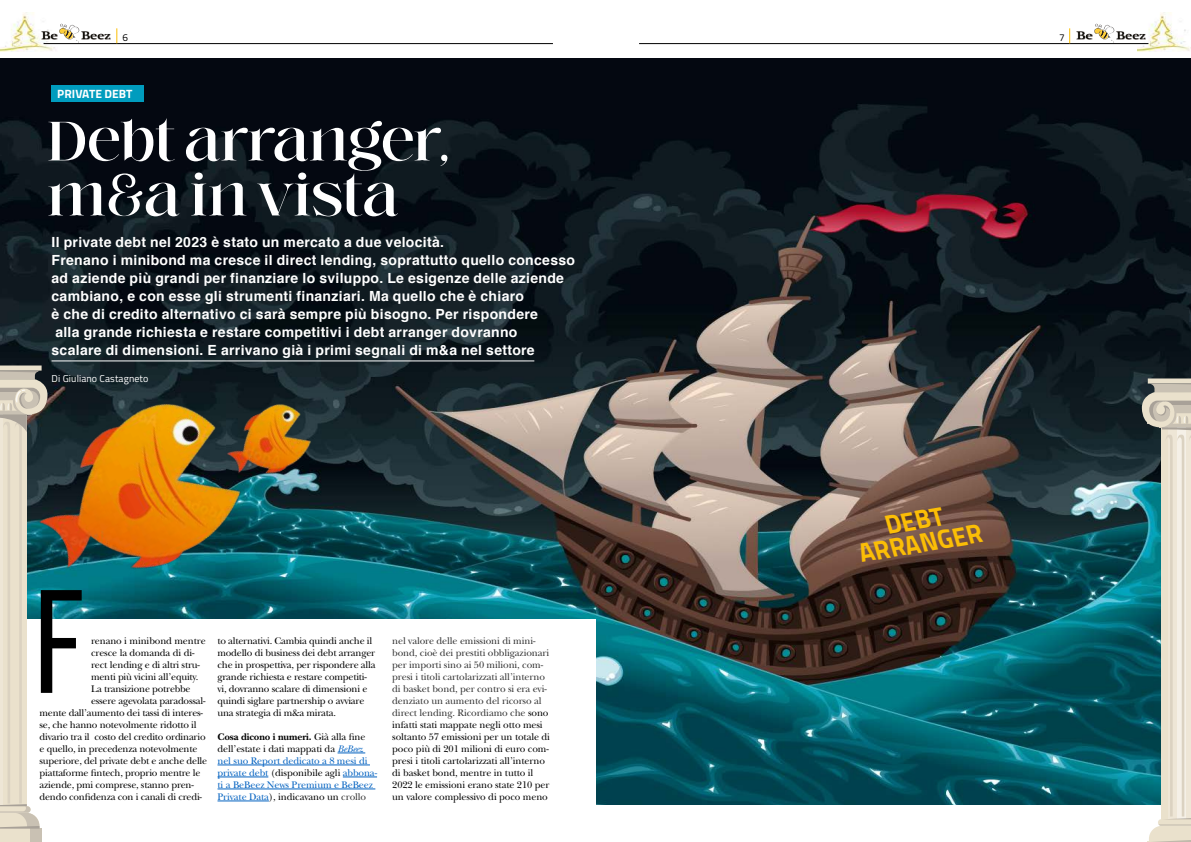
<style>
.page{position:relative;width:1191px;height:842px;background:#fff}
.page>*{position:absolute;margin:0;border:0;box-sizing:border-box;transform-origin:0 0}
.t1{font:146.8px "Bebas Neue";color:#000}
.t2{font:55px/55px "Voire Display";letter-spacing:-.01em;color:#fff}
.t3{font:700 27px "Titillium";color:#fbbe06;scale:.94 1}
.t4{font:700 14px/18px "Helvetica";letter-spacing:.02em;color:#fff}
.t5{font:700 12px "Titillium";letter-spacing:.005em;color:#fff}
.t6{font:10px/12px "New Baskerville Std";letter-spacing:-.02em;color:#000}
.t7{font:10px/12px "New Baskerville Std";letter-spacing:-.01em;color:#0563c1}
.t8{font:10px "Titillium";letter-spacing:.01em;color:#fff}
.t9{font:10px "Titillium";color:#000}
.s1{font-weight:700;color:#000}
.s2{color:#000}
.s3{font-style:italic}
.s4{color:#333}
</style>
<div class="page">
<img style="left:1137px;top:12px;width:54px;height:39px">
<img style="left:0;top:12px;width:57px;height:39px">
<hr style="left:44px;top:43px;width:509px;height:1px;background:#000">
<hr style="left:639px;top:43px;width:509px;height:1px;background:#000">
<svg style="left:42px;top:24px;width:68px;height:20px"></svg>
<svg style="left:1076px;top:24px;width:69px;height:20px"></svg>
<svg style="left:116px;top:28px;width:1px;height:15px"></svg>
<svg style="left:1069px;top:28px;width:1px;height:15px"></svg>
<div style="left:0;top:59px;width:226px;height:79px;background:#040811"></div>
<img style="left:226px;top:59px;width:965px;height:745px">
<div style="left:26px;top:619px;width:569px;height:209px;background:#fff"></div>
<svg style="left:337px;top:753px;width:28px;height:1px"></svg>
<hr style="left:217px;top:765px;width:153px;height:1px;background:#0563c1">
<hr style="left:217px;top:777px;width:51px;height:1px;background:#0563c1">
<hr style="left:343px;top:777px;width:34px;height:1px;background:#0563c1">
<hr style="left:217px;top:789px;width:158px;height:1px;background:#0563c1">
<hr style="left:217px;top:801px;width:52px;height:1px;background:#0563c1">
<div style="left:52px;top:85px;width:92px;height:16px;background:#009cbe"></div>
<img style="left:0;top:138px;width:595px;height:481px">
<hr style="left:52px;top:360px;width:482px;height:1px;background:#fff">
<div style="left:0;top:829px;width:42px;height:13px;background:#eae1cc"></div>
<div style="left:31px;top:829px;width:11px;height:13px;background:#c9c1b3"></div>
<svg style="left:0;top:365px;width:48px;height:467px"></svg>
<svg style="left:1141px;top:378px;width:50px;height:464px"></svg>
<p class="t9" style="left:122px;top:30px;width:7px">6</p>
<p class="t9" style="left:1059px;top:30px;width:7px">7</p>
<p class="t5" style="left:57px;top:84px;width:77px">PRIVATE DEBT</p>
<h2 class="t2" style="left:47px;top:114px;width:404px">Debt arranger, m&amp;a in vista</h2>
<p class="t4" style="left:52px;top:233px;width:525px">Il private debt nel 2023 è stato un mercato a due velocità.<br>Frenano i minibond ma cresce il direct lending, soprattutto quello concesso ad aziende più grandi per finanziare lo sviluppo. Le esigenze delle aziende cambiano, e con esse gli strumenti finanziari. Ma quello che è chiaro<br>è che di credito alternativo ci sarà sempre più bisogno. Per rispondere<br>alla grande richiesta e restare competitivi i debt arranger dovranno<br>scalare di dimensioni. E arrivano già i primi segnali di m&amp;a nel settore</p>
<p class="t8" style="left:52px;top:371px;width:98px">Di Giuliano Castagneto</p>
<h1 class="t1" style="left:35px;top:563px;width:51px">F</h1>
<p class="t6" style="left:91px;top:635px;width:116px">renano i minibond mentre</p>
<p class="t6" style="left:91px;top:647px;width:105px">cresce la domanda di di-</p>
<p class="t6" style="left:91px;top:659px;width:110px">rect lending e di altri stru-</p>
<p class="t6" style="left:91px;top:671px;width:109px">menti più vicini all’equity.</p>
<p class="t6" style="left:91px;top:683px;width:101px">La transizione potrebbe</p>
<p class="t6" style="left:91px;top:695px;width:116px">essere agevolata paradossal-</p>
<p class="t6" style="left:40px;top:707px;width:165px">mente dall’aumento dei tassi di interes-</p>
<p class="t6" style="left:40px;top:719px;width:158px">se, che hanno notevolmente ridotto il</p>
<p class="t6" style="left:40px;top:731px;width:167px">divario tra il costo del credito ordinario</p>
<p class="t6" style="left:40px;top:743px;width:159px">e quello, in precedenza notevolmente</p>
<p class="t6" style="left:40px;top:755px;width:169px">superiore, del private debt e anche delle</p>
<p class="t6" style="left:40px;top:767px;width:162px">piattaforme fintech, proprio mentre le</p>
<p class="t6" style="left:40px;top:779px;width:156px">aziende, pmi comprese, stanno pren-</p>
<p class="t6" style="left:40px;top:791px;width:164px">dendo confidenza con i canali di credi-</p>
<p class="t6" style="left:217px;top:635px;width:159px">to alternativi. Cambia quindi anche il modello di business dei debt arranger che in prospettiva, per rispondere alla grande richiesta e restare competiti&shy;vi, dovranno scalare di dimensioni e quindi siglare partnership o avviare una strategia di m&amp;a mirata.</p>
<p class="t7" style="left:217px;top:731px;width:161px"><span class="s1">Cosa dicono i numeri.</span> <span class="s2">Già alla fine dell’estate i dati mappati da</span> <span class="s3">BeBeez </span>nel suo Report dedicato a 8 mesi di private debt <span class="s2">(disponibile agli</span> abbona&shy;ti a BeBeez News Premium e BeBeez Private Data<span class="s2">), indicavano un</span> <span class="s4">crollo</span></p>
<p class="t6" style="left:392px;top:635px;width:159px"><span class="s4">nel valore delle emissioni di mini&shy;bond, cioè dei prestiti obbligazionari per importi sino ai 50 milioni, com&shy;presi i titoli cartolarizzati all’interno di basket bond, per contro si era evi&shy;denziato un aumento del ricorso al direct lending. Ricordiamo che</span> sono infatti stati mappate negli otto mesi soltanto 57 emissioni per un totale di poco più di 201 milioni di euro com&shy;presi i titoli cartolarizzati all’interno di basket bond, mentre in tutto il 2022 le emissioni erano state 210 per un valore complessivo di poco meno</p>
<h3 class="t3" style="left:883px;top:504px;width:64px;rotate:-9deg">DEBT</h3>
<h3 class="t3" style="left:857px;top:532px;width:134px;rotate:-9deg">ARRANGER</h3>
</div>
